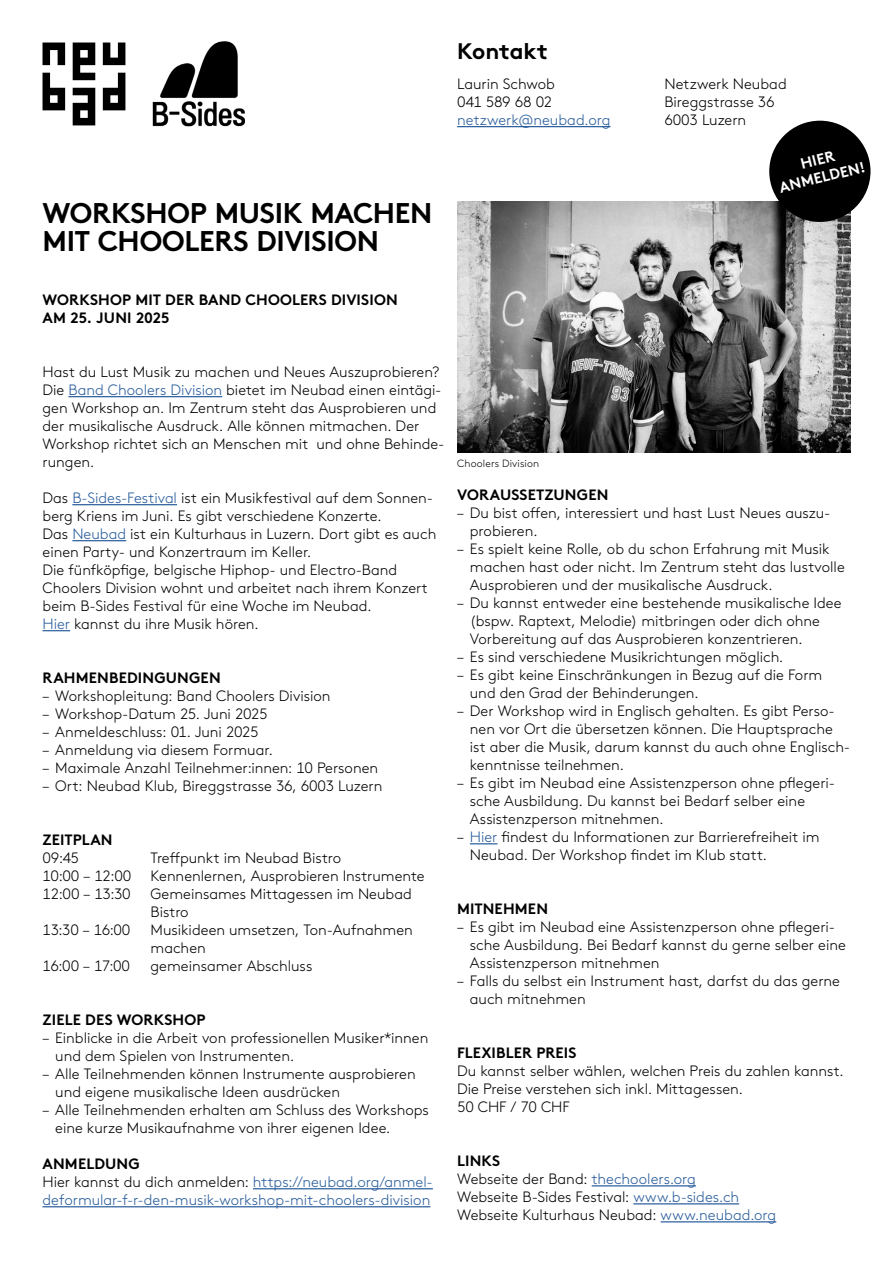
<style>
.page{position:relative;width:893px;height:1263px;background:#fff}
.page>*{position:absolute;margin:0;border:0;box-sizing:border-box;transform-origin:0 0}
.t1{font:700 28.5px/28.5px "Brown Std";letter-spacing:-.01em;color:#000}
.t2{font:700 22.5px "Brown Std";letter-spacing:-.01em;color:#000}
.t3{font:300 15px/18px "Brown Std";color:#000}
.t4{font:300 15px/18px "Brown Std";color:#275b9b}
.t5{font:700 15px/18px "Brown Std";letter-spacing:.01em;color:#000}
.t6{font:700 15px/18px "Brown Std";color:#fff;text-align:center}
.t7{font:300 10.5px "Brown Std";letter-spacing:.015em;color:#000}
.s1{color:#275b9b}
.s2{font-weight:700;color:#000}
.s3{color:#000}
.s4{font-weight:700}
</style>
<div class="page">
<hr style="left:457px;top:126px;width:154px;height:1px;background:#275b9b">
<svg style="left:43px;top:43px;width:82px;height:82px"></svg>
<hr style="left:68px;top:396px;width:154px;height:1px;background:#275b9b">
<hr style="left:72px;top:504px;width:105px;height:1px;background:#275b9b">
<hr style="left:72px;top:540px;width:54px;height:1px;background:#275b9b">
<svg style="left:43px;top:630px;width:27px;height:1px"></svg>
<hr style="left:253px;top:1188px;width:180px;height:1px;background:#275b9b">
<hr style="left:43px;top:1206px;width:387px;height:1px;background:#275b9b">
<img style="left:457px;top:201px;width:393px;height:252px">
<svg style="left:470px;top:843px;width:27px;height:1px"></svg>
<hr style="left:592px;top:1185px;width:104px;height:1px;background:#275b9b">
<hr style="left:633px;top:1203px;width:106px;height:1px;background:#275b9b">
<hr style="left:661px;top:1221px;width:115px;height:1px;background:#275b9b">
<img style="left:152px;top:41px;width:92px;height:86px">
<div style="left:769px;top:121px;width:101px;height:101px;background:#000;border-radius:50%"></div>
<h2 class="t2" style="left:457px;top:38px;width:92px">Kontakt</h2>
<p class="t3" style="left:457px;top:75px;width:99px">Laurin Schwob<br>041 589 68 02</p>
<p class="t4" style="left:457px;top:111px;width:155px">netzwerk@neubad.org</p>
<h1 class="t1" style="left:43px;top:198px;width:391px">WORKSHOP MUSIK MACHEN<br>MIT CHOOLERS DIVISION</h1>
<p class="t5" style="left:43px;top:291px;width:357px">WORKSHOP MIT DER BAND CHOOLERS DIVISION<br>AM 25. JUNI 2025</p>
<p class="t3" style="left:664px;top:75px;width:124px">Netzwerk Neubad<br>Bireggstrasse 36<br>6003 Luzern</p>
<p class="t6" style="left:773px;top:161px;width:90px;rotate:-14deg">HIER<br>ANMELDEN!</p>
<p class="t3" style="left:43px;top:363px;width:404px">Hast du Lust Musik zu machen und Neues Auszuprobieren?<br>Die <span class="s1">Band Choolers Division</span> bietet im Neubad einen eintägi&shy;gen Workshop an. Im Zentrum steht das Ausprobieren und der musikalische Ausdruck. Alle können mitmachen. Der Workshop richtet sich an Menschen mit und ohne Behinde&shy;rungen.</p>
<p class="t3" style="left:43px;top:489px;width:395px">Das <span class="s1">B-Sides-Festival</span> ist ein Musikfestival auf dem Sonnen&shy;berg Kriens im Juni. Es gibt verschiedene Konzerte.<br>Das <span class="s1">Neubad</span> ist ein Kulturhaus in Luzern. Dort gibt es auch einen Party- und Konzertraum im Keller.<br>Die fünfköpfige, belgische Hiphop- und Electro-Band Choolers Division wohnt und arbeitet nach ihrem Konzert beim B-Sides Festival für eine Woche im Neubad.<br><span class="s1">Hier</span> kannst du ihre Musik hören.</p>
<p class="t5" style="left:43px;top:669px;width:180px">RAHMENBEDINGUNGEN</p>
<p class="t3" style="left:43px;top:687px;width:289px">– Workshopleitung: Band Choolers Division</p>
<p class="t3" style="left:43px;top:705px;width:227px">– Workshop-Datum 25. Juni 2025</p>
<p class="t3" style="left:43px;top:723px;width:217px">– Anmeldeschluss: 01. Juni 2025</p>
<p class="t3" style="left:43px;top:741px;width:232px">– Anmeldung via diesem Formuar.</p>
<p class="t3" style="left:43px;top:759px;width:337px">– Maximale Anzahl Teilnehmer:innen: 10 Personen</p>
<p class="t3" style="left:43px;top:777px;width:341px">– Ort: Neubad Klub, Bireggstrasse 36, 6003 Luzern</p>
<p class="t5" style="left:43px;top:831px;width:72px">ZEITPLAN</p>
<p class="t3" style="left:43px;top:849px;width:38px">09:45</p>
<p class="t3" style="left:151px;top:849px;width:192px">Treffpunkt im Neubad Bistro</p>
<p class="t3" style="left:43px;top:867px;width:90px">10:00 – 12:00</p>
<p class="t3" style="left:151px;top:867px;width:276px">Kennenlernen, Ausprobieren Instrumente</p>
<p class="t3" style="left:43px;top:885px;width:90px">12:00 – 13:30</p>
<p class="t3" style="left:151px;top:885px;width:263px">Gemeinsames Mittagessen im Neubad<br>Bistro</p>
<p class="t3" style="left:43px;top:921px;width:89px">13:30 – 16:00</p>
<p class="t3" style="left:151px;top:921px;width:264px">Musikideen umsetzen, Ton-Aufnahmen machen</p>
<p class="t3" style="left:43px;top:957px;width:89px">16:00 – 17:00</p>
<p class="t3" style="left:151px;top:957px;width:163px">gemeinsamer Abschluss</p>
<p class="t5" style="left:43px;top:1011px;width:164px">ZIELE DES WORKSHOP</p>
<p class="t3" style="left:55px;top:1029px;width:375px;text-indent:-13px">– Einblicke in die Arbeit von professionellen Musiker*innen und dem Spielen von Instrumenten.</p>
<p class="t3" style="left:55px;top:1065px;width:362px;text-indent:-13px">– Alle Teilnehmenden können Instrumente ausprobieren und eigene musikalische Ideen ausdrücken</p>
<p class="t3" style="left:55px;top:1101px;width:375px;text-indent:-13px">– Alle Teilnehmenden erhalten am Schluss des Workshops eine kurze Musikaufnahme von ihrer eigenen Idee.</p>
<p class="t4" style="left:43px;top:1155px;width:392px"><span class="s2">ANMELDUNG<br></span><span class="s3">Hier kannst du dich anmelden:</span> https://neubad.org/anmel&shy;deformular-f-r-den-musik-workshop-mit-choolers-division</p>
<p class="t7" style="left:457px;top:458px;width:84px">Choolers Division</p>
<p class="t5" style="left:457px;top:486px;width:153px">VORAUSSETZUNGEN</p>
<p class="t3" style="left:470px;top:504px;width:362px;text-indent:-13px">– Du bist offen, interessiert und hast Lust Neues auszu&shy;probieren.</p>
<p class="t3" style="left:470px;top:540px;width:376px;text-indent:-13px">– Es spielt keine Rolle, ob du schon Erfahrung mit Musik machen hast oder nicht. Im Zentrum steht das lustvolle<br>Ausprobieren und der musikalische Ausdruck.</p>
<p class="t3" style="left:470px;top:594px;width:373px;text-indent:-13px">– Du kannst entweder eine bestehende musikalische Idee (bspw. Raptext, Melodie) mitbringen oder dich ohne<br>Vorbereitung auf das Ausprobieren konzentrieren.</p>
<p class="t3" style="left:457px;top:648px;width:328px">– Es sind verschiedene Musikrichtungen möglich.</p>
<p class="t3" style="left:470px;top:666px;width:354px;text-indent:-13px">– Es gibt keine Einschränkungen in Bezug auf die Form und den Grad der Behinderungen.</p>
<p class="t3" style="left:470px;top:702px;width:382px;text-indent:-13px">– Der Workshop wird in Englisch gehalten. Es gibt Perso&shy;nen vor Ort die übersetzen können. Die Hauptsprache ist aber die Musik, darum kannst du auch ohne Englisch&shy;kenntnisse teilnehmen.</p>
<p class="t3" style="left:470px;top:774px;width:367px;text-indent:-13px">– Es gibt im Neubad eine Assistenzperson ohne pflegeri&shy;sche Ausbildung. Du kannst bei Bedarf selber eine<br>Assistenzperson mitnehmen.</p>
<p class="t3" style="left:470px;top:828px;width:351px;text-indent:-13px">– <span class="s1">Hier</span> findest du Informationen zur Barrierefreiheit im<br>Neubad. Der Workshop findet im Klub statt.</p>
<p class="t5" style="left:457px;top:900px;width:92px">MITNEHMEN</p>
<p class="t3" style="left:470px;top:918px;width:377px;text-indent:-13px">– Es gibt im Neubad eine Assistenzperson ohne pflegeri&shy;sche Ausbildung. Bei Bedarf kannst du gerne selber eine<br>Assistenzperson mitnehmen</p>
<p class="t3" style="left:470px;top:972px;width:372px;text-indent:-13px">– Falls du selbst ein Instrument hast, darfst du das gerne auch mitnehmen</p>
<p class="t5" style="left:457px;top:1044px;width:121px">FLEXIBLER PREIS</p>
<p class="t3" style="left:457px;top:1062px;width:388px">Du kannst selber wählen, welchen Preis du zahlen kannst.<br>Die Preise verstehen sich inkl. Mittagessen.<br>50 CHF / 70 CHF</p>
<p class="t3" style="left:457px;top:1152px;width:321px"><span class="s4">LINKS<br></span>Webseite der Band: <span class="s1">thechoolers.org<br></span>Webseite B-Sides Festival: <span class="s1">www.b-sides.ch </span>Webseite Kulturhaus Neubad: <span class="s1">www.neubad.org</span></p>
</div>
